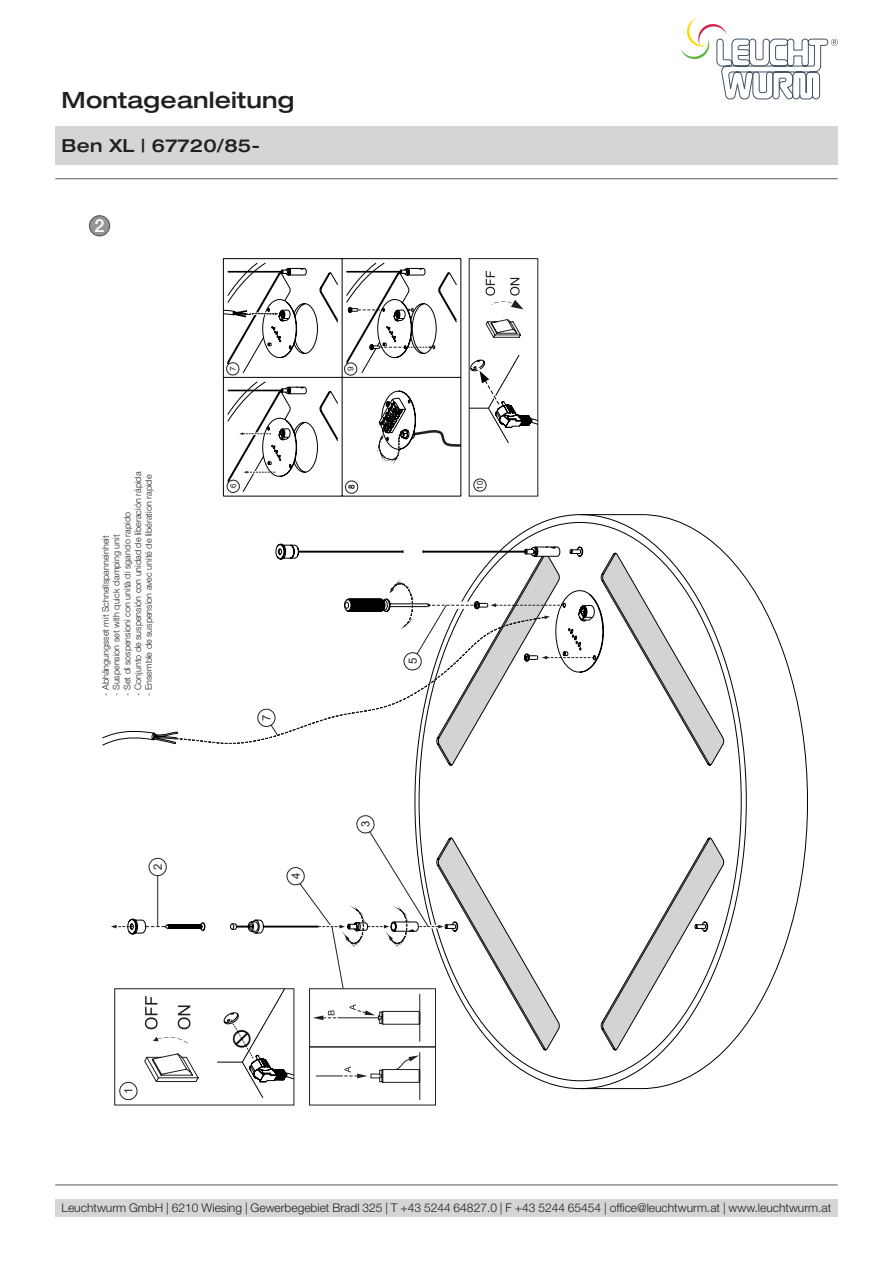
<style>
.page{position:relative;width:893px;height:1263px;background:#fff}
.page>*{position:absolute;margin:0;border:0;box-sizing:border-box;transform-origin:0 0}
.t1{font:500 expanded 22.5px "Helvetica Neue LT Pro";letter-spacing:.01em;color:#231f20}
.t2{font:500 expanded 18px "Helvetica Neue LT Pro";letter-spacing:.01em;color:#231f20}
.t3{font:500 18px "Helvetica Neue LT Pro";color:#fff}
.t4{font:300 12px "Helvetica Neue LT Pro";color:#231f20}
.t5{font:11.4px "Arial";color:#231f20}
.t6{font:300 9px "Helvetica Neue LT Pro";color:#231f20}
.t7{font:8.1px "Arial";color:#231f20}
</style>
<div class="page">
<div style="left:55px;top:126px;width:783px;height:39px;background:#d4d5d7"></div>
<div style="left:55px;top:1199px;width:783px;height:17px;background:#d4d5d7"></div>
<svg style="left:681px;top:18px;width:157px;height:81px"></svg>
<hr style="left:55px;top:1184px;width:783px;height:1px;background:#57585a">
<hr style="left:55px;top:178px;width:783px;height:1px;background:#57585a">
<div style="left:89px;top:216px;width:21px;height:20px;background:#939598;border-radius:50%"></div>
<div style="left:89px;top:215px;width:21px;height:21px;border:1px solid #57585a;border-radius:50%"></div>
<svg style="left:111px;top:925px;width:16px;height:3px"></svg>
<svg style="left:279px;top:514px;width:529px;height:575px"></svg>
<svg style="left:127px;top:544px;width:454px;height:390px"></svg>
<svg style="left:146px;top:922px;width:57px;height:8px"></svg>
<svg style="left:102px;top:730px;width:76px;height:16px"></svg>
<svg style="left:145px;top:996px;width:13px;height:33px"></svg>
<svg style="left:178px;top:1005px;width:12px;height:24px"></svg>
<svg style="left:153px;top:1037px;width:35px;height:6px"></svg>
<svg style="left:119px;top:1053px;width:79px;height:48px"></svg>
<svg style="left:148px;top:857px;width:20px;height:20px"></svg>
<hr style="left:157px;top:876px;width:1px;height:50px;background:#231f20">
<hr style="left:419px;top:1052px;width:1px;height:48px;background:#231f20">
<svg style="left:175px;top:605px;width:169px;height:139px"></svg>
<svg style="left:344px;top:550px;width:251px;height:215px"></svg>
<svg style="left:257px;top:707px;width:21px;height:29px"></svg>
<svg style="left:223px;top:258px;width:238px;height:238px"></svg>
<svg style="left:228px;top:263px;width:229px;height:5px"></svg>
<svg style="left:486px;top:319px;width:35px;height:19px"></svg>
<svg style="left:486px;top:271px;width:37px;height:38px"></svg>
<svg style="left:469px;top:355px;width:69px;height:88px"></svg>
<svg style="left:223px;top:268px;width:239px;height:226px"></svg>
<svg style="left:473px;top:478px;width:14px;height:14px"></svg>
<svg style="left:217px;top:814px;width:342px;height:284px"></svg>
<h1 class="t1" style="left:62px;top:86px;width:234px">Montageanleitung</h1>
<h2 class="t2" style="left:62px;top:134px;width:200px">Ben XL | 67720/85-</h2>
<h2 class="t3" style="left:95px;top:215px;width:12px">2</h2>
<p class="t6" style="left:132px;top:696px;width:226px;rotate:-90deg">- Conjunto de suspensión con unidad de liberación rápida</p>
<p class="t6" style="left:143px;top:696px;width:223px;rotate:-90deg">- Ensemble de suspension avec unité de libération rapide</p>
<p class="t6" style="left:122px;top:696px;width:185px;rotate:-90deg">- Set di sospensioni con unità di sgancio rapido</p>
<p class="t6" style="left:100px;top:696px;width:162px;rotate:-90deg">- Abhängungsset mit Schnellspanneinheit</p>
<p class="t6" style="left:111px;top:696px;width:163px;rotate:-90deg">- Suspension set with quick clamping unit</p>
<p class="t5" style="left:150px;top:870px;width:8px;rotate:-90deg">2</p>
<p class="t7" style="left:227px;top:371px;width:6px;rotate:-90deg">7</p>
<p class="t7" style="left:228px;top:488px;width:6px;rotate:-90deg">6</p>
<p class="t7" style="left:345px;top:371px;width:6px;rotate:-90deg">9</p>
<p class="t7" style="left:346px;top:489px;width:6px;rotate:-90deg">8</p>
<p class="t7" style="left:474px;top:489px;width:10px;rotate:-90deg">10</p>
<p class="t5" style="left:259px;top:721px;width:8px;rotate:-90deg">7</p>
<p class="t5" style="left:288px;top:879px;width:8px;rotate:-90deg">4</p>
<p class="t5" style="left:405px;top:664px;width:8px;rotate:-90deg">5</p>
<p class="t5" style="left:358px;top:827px;width:8px;rotate:-90deg">3</p>
<p class="t5" style="left:121px;top:1094px;width:8px;rotate:-90deg">1</p>
<h3 class="t4" style="left:62px;top:1200px;width:771px">Leuchtwurm GmbH | 6210 Wiesing | Gewerbegebiet Bradl 325 | T +43 5244 64827.0 | F +43 5244 65454 | office@leuchtwurm.at | www.leuchtwurm.at</h3>
</div>
